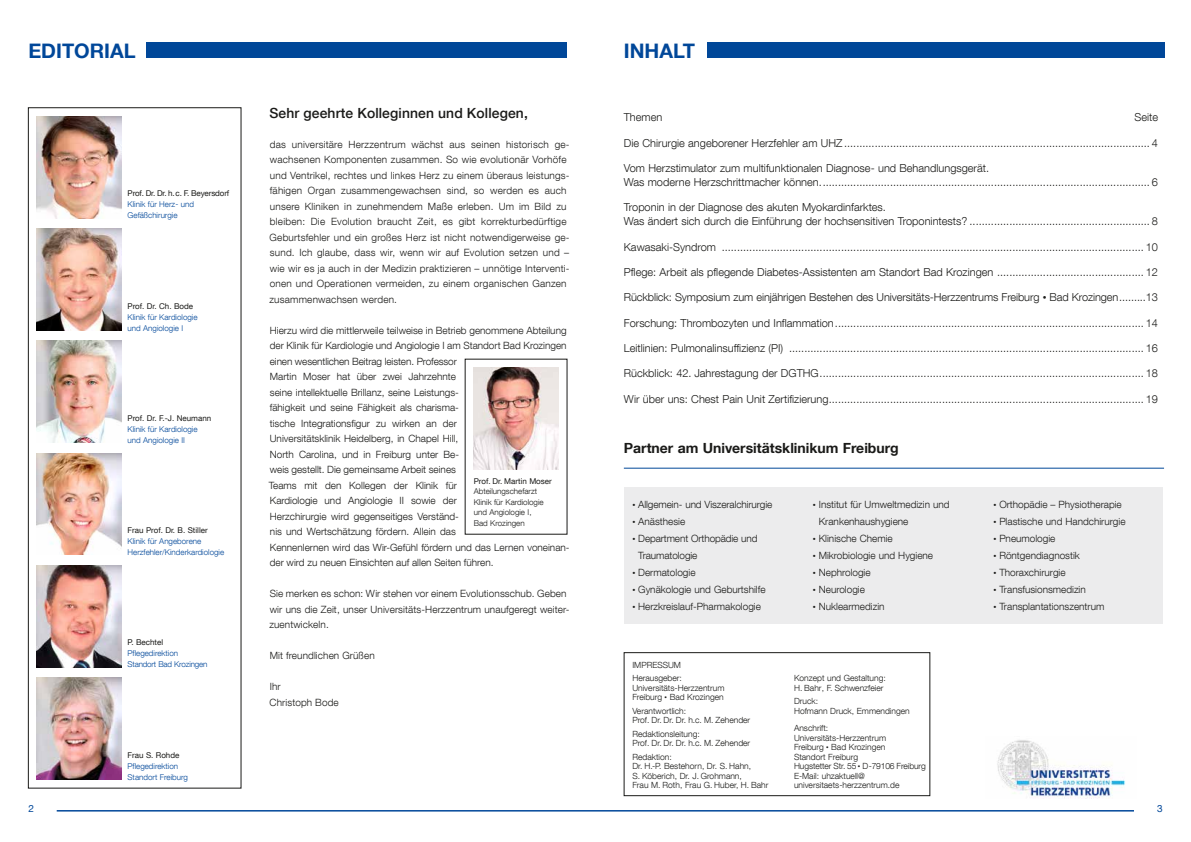
<style>
.page{position:relative;width:1191px;height:842px;background:#fff}
.page>*{position:absolute;margin:0;border:0;box-sizing:border-box;transform-origin:0 0}
.t1{font:700 20px "Helvetica Neue LT Com";color:#004799}
.t2{font:700 14px "Helvetica Neue LT Com";color:#1a1a18}
.t3{font:500 14px "Helvetica Neue LT Com";letter-spacing:.01em;color:#1a1a18}
.t4{font:300 11px/14px "Helvetica Neue LT Com";color:#1a1a18}
.t5{font:300 10px/15.5px "Helvetica Neue LT Com";color:#1a1a18}
.t6{font:300 10px/15.5px "Helvetica Neue LT Com";letter-spacing:.02em;color:#1a1a18}
.t7{font:10px "Helvetica Neue LT Com";color:#004799}
.t8{font:300 8.5px/9.5px "Helvetica Neue LT Com";color:#1a1a18}
.t9{font:300 8px/11px "Helvetica Neue LT Com";color:#004799}
.t10{font:8px "Helvetica Neue LT Com";color:#1a1a18}
.t11{font:300 8px/10.5px "Helvetica Neue LT Com";color:#1a1a18}
.t12{font:300 8px/11px "Helvetica Neue LT Com";letter-spacing:-.02em;color:#004799}
.s1{font-size:7.5px}
.s2{font-size:6px}
.s3{font-size:5px}
</style>
<div class="page">
<div style="left:28px;top:108px;width:213px;height:680px;border:1px solid #1a1a18"></div>
<hr style="left:57px;top:810px;width:1077px;height:1px;background:#004799">
<hr style="left:624px;top:468px;width:540px;height:1px;background:#004799">
<img style="left:37px;top:116px;width:85px;height:102px">
<img style="left:37px;top:229px;width:85px;height:101px">
<img style="left:37px;top:453px;width:85px;height:102px">
<img style="left:37px;top:678px;width:85px;height:101px">
<img style="left:37px;top:341px;width:85px;height:102px">
<img style="left:37px;top:565px;width:85px;height:102px">
<div style="left:147px;top:43px;width:420px;height:15px;background:#004799"></div>
<div style="left:707px;top:43px;width:457px;height:15px;background:#004799"></div>
<div style="left:624px;top:488px;width:538px;height:136px;background:#ececed"></div>
<img style="left:997px;top:740px;width:129px;height:59px">
<div style="left:624px;top:652px;width:306px;height:144px;border:1px solid #1a1a18"></div>
<img style="left:473px;top:368px;width:85px;height:102px">
<h1 class="t1" style="left:28px;top:38px;width:109px">Editorial</h1>
<h1 class="t1" style="left:624px;top:38px;width:73px">Inhalt</h1>
<p class="t10" style="left:128px;top:188px;width:103px">Prof. Dr. Dr. h. c. F. Beyersdorf</p>
<p class="t9" style="left:128px;top:199px;width:68px">Klinik für Herz- und<br>Gefäßchirurgie</p>
<p class="t10" style="left:128px;top:301px;width:67px">Prof. Dr. Ch. Bode</p>
<p class="t9" style="left:128px;top:311px;width:71px">Klinik für Kardiologie und Angiologie I</p>
<p class="t10" style="left:128px;top:413px;width:85px">Prof. Dr. F.-J. Neumann</p>
<p class="t9" style="left:128px;top:423px;width:71px">Klinik für Kardiologie und Angiologie II</p>
<p class="t10" style="left:128px;top:525px;width:82px">Frau Prof. Dr. B. Stiller</p>
<p class="t9" style="left:128px;top:536px;width:98px">Klinik für Angeborene<br>Herzfehler/Kinderkardiologie</p>
<p class="t10" style="left:128px;top:637px;width:37px">P. Bechtel</p>
<p class="t12" style="left:128px;top:648px;width:81px">Pflegedirektion<br>Standort Bad Krozingen</p>
<p class="t10" style="left:128px;top:750px;width:53px">Frau S. Rohde</p>
<p class="t9" style="left:128px;top:760px;width:62px">Pflegedirektion<br>Standort Freiburg</p>
<p class="t3" style="left:269px;top:104px;width:260px">Sehr geehrte Kolleginnen und Kollegen,</p>
<p class="t6" style="left:269px;top:136px;width:302px">das universitäre Herzzentrum wächst aus seinen historisch ge&shy;wachsenen Komponenten zusammen. So wie evolutionär Vorhöfe und Ventrikel, rechtes und linkes Herz zu einem überaus leistungs&shy;fähigen Organ zusammengewachsen sind, so werden es auch unsere Kliniken in zunehmendem Maße erleben. Um im Bild zu bleiben: Die Evolution braucht Zeit, es gibt korrekturbedürftige Geburtsfehler und ein großes Herz ist nicht notwendigerweise ge&shy;sund. Ich glaube, dass wir, wenn wir auf Evolution setzen und – wie wir es ja auch in der Medizin praktizieren – unnötige Interventi&shy;onen und Operationen vermeiden, zu einem organischen Ganzen zusammenwachsen werden.</p>
<p class="t5" style="left:269px;top:322px;width:302px">Hierzu wird die mittlerweile teilweise in Betrieb genommene Abteilung der Klinik für Kardiologie und Angiologie I am Standort Bad Krozingen einen wesentlichen Beitrag leisten. Professor<br>Martin Moser hat über zwei Jahrzehnte<br>seine intellektuelle Brillanz, seine Leistungs-<br>fähigkeit und seine Fähigkeit als charisma-<br>tische Integrationsfigur zu wirken an der<br>Universitätsklinik Heidelberg, in Chapel Hill,<br>North Carolina, und in Freiburg unter Be-<br>weis gestellt. Die gemeinsame Arbeit seines<br>Teams mit den Kollegen der Klinik für<br>Kardiologie und Angiologie II sowie der<br>Herzchirurgie wird gegenseitiges Verständ-<br>nis und Wertschätzung fördern. Allein das<br>Kennenlernen wird das Wir-Gefühl fördern und das Lernen voneinan&shy;der wird zu neuen Einsichten auf allen Seiten führen.</p>
<p class="t5" style="left:269px;top:586px;width:302px">Sie merken es schon: Wir stehen vor einem Evolutionsschub. Geben wir uns die Zeit, unser Universitäts-Herzzentrum unaufgeregt weiter&shy;zuentwickeln.</p>
<p class="t5" style="left:270px;top:648px;width:106px">Mit freundlichen Grüßen</p>
<p class="t5" style="left:270px;top:679px;width:71px">Ihr<br>Christoph Bode</p>
<p class="t10" style="left:474px;top:476px;width:80px">Prof. Dr. Martin Moser</p>
<p class="t11" style="left:474px;top:486px;width:71px">Abteilungschefarzt<br>Klinik für Kardiologie und Angiologie I,<br>Bad Krozingen</p>
<p class="t4" style="left:624px;top:110px;width:40px">Themen</p>
<p class="t4" style="left:1134px;top:110px;width:25px">Seite</p>
<p class="t4" style="left:624px;top:135px;width:535px">Die Chirurgie angeborener Herzfehler am UHZ .................................................................................................... 4</p>
<p class="t4" style="left:624px;top:161px;width:535px">Vom Herzstimulator zum multifunktionalen Diagnose- und Behandlungsgerät.<br>Was moderne Herzschrittmacher können............................................................................................................ 6</p>
<p class="t4" style="left:624px;top:200px;width:535px">Troponin in der Diagnose des akuten Myokardinfarktes.<br>Was ändert sich durch die Einführung der hochsensitiven Troponintests? ........................................................... 8</p>
<p class="t4" style="left:624px;top:239px;width:536px">Kawasaki-Syndrom .......................................................................................................................................... 10</p>
<p class="t4" style="left:624px;top:265px;width:535px">Pflege: Arbeit als pflegende Diabetes-Assistenten am Standort Bad Krozingen ................................................ 12</p>
<p class="t4" style="left:624px;top:290px;width:535px">Rückblick: Symposium zum einjährigen Bestehen des Universitäts-Herzzentrums Freiburg <span class="s1">•</span> Bad Krozingen.........13</p>
<p class="t4" style="left:624px;top:315px;width:535px">Forschung: Thrombozyten und Inflammation..................................................................................................... 14</p>
<p class="t4" style="left:624px;top:341px;width:535px">Leitlinien: Pulmonalinsuffizienz (PI) .................................................................................................................... 16</p>
<p class="t4" style="left:624px;top:366px;width:535px">Rückblick: 42. Jahrestagung der DGTHG.......................................................................................................... 18</p>
<p class="t4" style="left:624px;top:392px;width:535px">Wir über uns: Chest Pain Unit Zertifizierung....................................................................................................... 19</p>
<p class="t2" style="left:624px;top:439px;width:276px">Partner am Universitätsklinikum Freiburg</p>
<p class="t5" style="left:632px;top:497px;width:141px"><span class="s2">•</span> Allgemein- und Viszeralchirurgie</p>
<p class="t5" style="left:632px;top:514px;width:54px"><span class="s2">•</span> Anästhesie</p>
<p class="t5" style="left:638px;top:530px;width:121px;line-height:17px;text-indent:-6px"><span class="s2">•</span> Department Orthopädie und<br>Traumatologie</p>
<p class="t5" style="left:632px;top:565px;width:65px"><span class="s2">•</span> Dermatologie</p>
<p class="t5" style="left:632px;top:582px;width:135px"><span class="s2">•</span> Gynäkologie und Geburtshilfe</p>
<p class="t5" style="left:632px;top:599px;width:130px"><span class="s2">•</span> Herzkreislauf-Pharmakologie</p>
<p class="t8" style="left:632px;top:658px;width:51px;line-height:13.5px">IMPRESSUM<br>Herausgeber:</p>
<p class="t8" style="left:632px;top:683px;width:94px">Universitäts-Herzzentrum<br>Freiburg <span class="s3">•</span> Bad Krozingen</p>
<p class="t8" style="left:632px;top:706px;width:119px">Verantwortlich:<br>Prof. Dr. Dr. Dr. h.c. M. Zehender</p>
<p class="t8" style="left:632px;top:729px;width:119px">Redaktionsleitung:<br>Prof. Dr. Dr. Dr. h.c. M. Zehender</p>
<p class="t8" style="left:632px;top:752px;width:137px">Redaktion:<br>Dr. H.-P. Bestehorn, Dr. S. Hahn,<br>S. Köberich, Dr. J. Grohmann,<br>Frau M. Roth, Frau G. Huber, H. Bahr</p>
<p class="t5" style="left:818px;top:496px;width:132px;line-height:17px;text-indent:-6px"><span class="s2">•</span> Institut für Umweltmedizin und<br>Krankenhaushygiene</p>
<p class="t5" style="left:813px;top:531px;width:81px"><span class="s2">•</span> Klinische Chemie</p>
<p class="t5" style="left:813px;top:548px;width:122px"><span class="s2">•</span> Mikrobiologie und Hygiene</p>
<p class="t5" style="left:813px;top:565px;width:59px"><span class="s2">•</span> Nephrologie</p>
<p class="t5" style="left:813px;top:582px;width:54px"><span class="s2">•</span> Neurologie</p>
<p class="t5" style="left:813px;top:599px;width:73px"><span class="s2">•</span> Nuklearmedizin</p>
<p class="t8" style="left:794px;top:673px;width:93px">Konzept und Gestaltung:<br>H. Bahr, F. Schwenzfeier</p>
<p class="t8" style="left:794px;top:696px;width:117px">Druck:<br>Hofmann Druck, Emmendingen</p>
<p class="t8" style="left:794px;top:723px;width:133px">Anschrift:<br>Universitäts-Herzzentrum<br>Freiburg <span class="s3">•</span> Bad Krozingen<br>Standort Freiburg<br>Hugstetter Str. 55 <span class="s3">•</span> D-79106 Freiburg<br>E-Mail: uhzaktuell@ universitaets-herzzentrum.de</p>
<p class="t5" style="left:993px;top:497px;width:130px"><span class="s2">•</span> Orthopädie – Physiotherapie</p>
<p class="t5" style="left:993px;top:514px;width:134px"><span class="s2">•</span> Plastische und Handchirurgie</p>
<p class="t5" style="left:993px;top:531px;width:64px"><span class="s2">•</span> Pneumologie</p>
<p class="t5" style="left:993px;top:548px;width:88px"><span class="s2">•</span> Röntgendiagnostik</p>
<p class="t5" style="left:993px;top:565px;width:74px"><span class="s2">•</span> Thoraxchirurgie</p>
<p class="t5" style="left:993px;top:582px;width:94px"><span class="s2">•</span> Transfusionsmedizin</p>
<p class="t5" style="left:993px;top:599px;width:112px"><span class="s2">•</span> Transplantationszentrum</p>
<p class="t7" style="left:28px;top:802px;width:7px">2</p>
<p class="t7" style="left:1157px;top:802px;width:7px">3</p>
</div>
